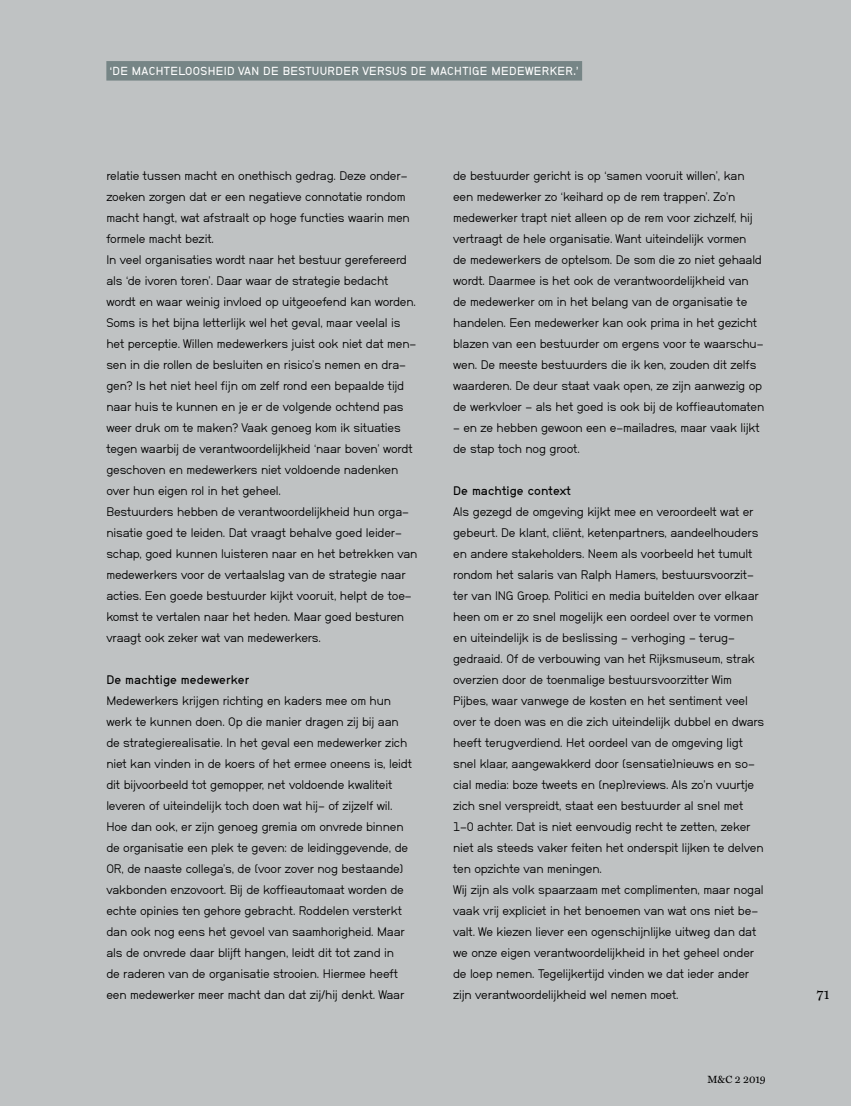
<style>
.page{position:relative;width:851px;height:1106px;background:#fff}
.page>*{position:absolute;margin:0;border:0;box-sizing:border-box;transform-origin:0 0}
.t1{font:13.5px "Miller Text";color:#000}
.t2{font:12.3px/21px "Neubau Grotesk Nor";letter-spacing:-.01em;color:#000}
.t3{font:12.3px "Neubau Grotesk Hal";letter-spacing:.005em;color:#000}
.t4{font:11.7px "Neubau Grotesk Hal";letter-spacing:.03em;color:#fff}
.t5{font:10.5px "Miller Text";color:#000}
</style>
<div class="page">
<div style="left:0;top:0;width:850px;height:1106px;background:#bfc2c3"></div>
<div style="left:106px;top:61px;width:476px;height:20px;background:#768586"></div>
<p class="t4" style="left:110px;top:64px;width:470px">‘DE MACHTELOOSHEID VAN DE BESTUURDER VERSUS DE MACHTIGE MEDEWERKER.’</p>
<p class="t2" style="left:106px;top:165px;width:312px">relatie tussen macht en onethisch gedrag. Deze onder&shy;zoeken zorgen dat er een negatieve connotatie rondom macht hangt, wat afstraalt op hoge functies waarin men formele macht bezit.<br>In veel organisaties wordt naar het bestuur gerefereerd als ‘de ivoren toren’. Daar waar de strategie bedacht wordt en waar weinig invloed op uitgeoefend kan worden.<br>Soms is het bijna letterlijk wel het geval, maar veelal is het perceptie. Willen medewerkers juist ook niet dat men&shy;sen in die rollen de besluiten en risico’s nemen en dra&shy;gen? Is het niet heel fijn om zelf rond een bepaalde tijd naar huis te kunnen en je er de volgende ochtend pas weer druk om te maken? Vaak genoeg kom ik situaties tegen waarbij de verantwoordelijkheid ‘naar boven’ wordt geschoven en medewerkers niet voldoende nadenken over hun eigen rol in het geheel.<br>Bestuurders hebben de verantwoordelijkheid hun orga&shy;nisatie goed te leiden. Dat vraagt behalve goed leider&shy;schap, goed kunnen luisteren naar en het betrekken van medewerkers voor de vertaalslag van de strategie naar acties. Een goede bestuurder kijkt vooruit, helpt de toe&shy;komst te vertalen naar het heden. Maar goed besturen vraagt ook zeker wat van medewerkers.</p>
<p class="t3" style="left:106px;top:672px;width:144px">De machtige medewerker</p>
<p class="t2" style="left:106px;top:690px;width:307px">Medewerkers krijgen richting en kaders mee om hun werk te kunnen doen. Op die manier dragen zij bij aan de strategierealisatie. In het geval een medewerker zich niet kan vinden in de koers of het ermee oneens is, leidt dit bijvoorbeeld tot gemopper, net voldoende kwaliteit leveren of uiteindelijk toch doen wat hij- of zijzelf wil.<br>Hoe dan ook, er zijn genoeg gremia om onvrede binnen de organisatie een plek te geven: de leidinggevende, de OR, de naaste collega’s, de (voor zover nog bestaande) vakbonden enzovoort. Bij de koffieautomaat worden de echte opinies ten gehore gebracht. Roddelen versterkt dan ook nog eens het gevoel van saamhorigheid. Maar als de onvrede daar blijft hangen, leidt dit tot zand in<br>de raderen van de organisatie strooien. Hiermee heeft een medewerker meer macht dan dat zij/hij denkt. Waar</p>
<p class="t2" style="left:453px;top:165px;width:312px">de bestuurder gericht is op ‘samen vooruit willen’, kan een medewerker zo ‘keihard op de rem trappen’. Zo’n medewerker trapt niet alleen op de rem voor zichzelf, hij vertraagt de hele organisatie. Want uiteindelijk vormen<br>de medewerkers de optelsom. De som die zo niet gehaald wordt. Daarmee is het ook de verantwoordelijkheid van de medewerker om in het belang van de organisatie te handelen. Een medewerker kan ook prima in het gezicht blazen van een bestuurder om ergens voor te waarschu&shy;wen. De meeste bestuurders die ik ken, zouden dit zelfs waarderen. De deur staat vaak open, ze zijn aanwezig op de werkvloer – als het goed is ook bij de koffieautomaten</p>
<p class="t2" style="left:453px;top:417px;width:308px">– en ze hebben gewoon een e-mailadres, maar vaak lijkt de stap toch nog groot.</p>
<p class="t3" style="left:453px;top:483px;width:119px">De machtige context</p>
<p class="t2" style="left:453px;top:501px;width:313px">Als gezegd de omgeving kijkt mee en veroordeelt wat er gebeurt. De klant, cliënt, ketenpartners, aandeelhouders en andere stakeholders. Neem als voorbeeld het tumult rondom het salaris van Ralph Hamers, bestuursvoorzit&shy;ter van ING Groep. Politici en media buitelden over elkaar heen om er zo snel mogelijk een oordeel over te vormen en uiteindelijk is de beslissing – verhoging – terug&shy;gedraaid. Of de verbouwing van het Rijksmuseum, strak overzien door de toenmalige bestuursvoorzitter Wim Pijbes, waar vanwege de kosten en het sentiment veel over te doen was en die zich uiteindelijk dubbel en dwars heeft terugverdiend. Het oordeel van de omgeving ligt snel klaar, aangewakkerd door (sensatie)nieuws en so&shy;cial media: boze tweets en (nep)reviews. Als zo’n vuurtje zich snel verspreidt, staat een bestuurder al snel met 1-0 achter. Dat is niet eenvoudig recht te zetten, zeker niet als steeds vaker feiten het onderspit lijken te delven ten opzichte van meningen.<br>Wij zijn als volk spaarzaam met complimenten, maar nogal vaak vrij expliciet in het benoemen van wat ons niet be&shy;valt. We kiezen liever een ogenschijnlijke uitweg dan dat we onze eigen verantwoordelijkheid in het geheel onder de loep nemen. Tegelijkertijd vinden we dat ieder ander zijn verantwoordelijkheid wel nemen moet.</p>
<p class="t5" style="left:707px;top:1073px;width:60px">M&amp;C 2 2019</p>
<p class="t1" style="left:816px;top:987px;width:15px">71</p>
</div>
